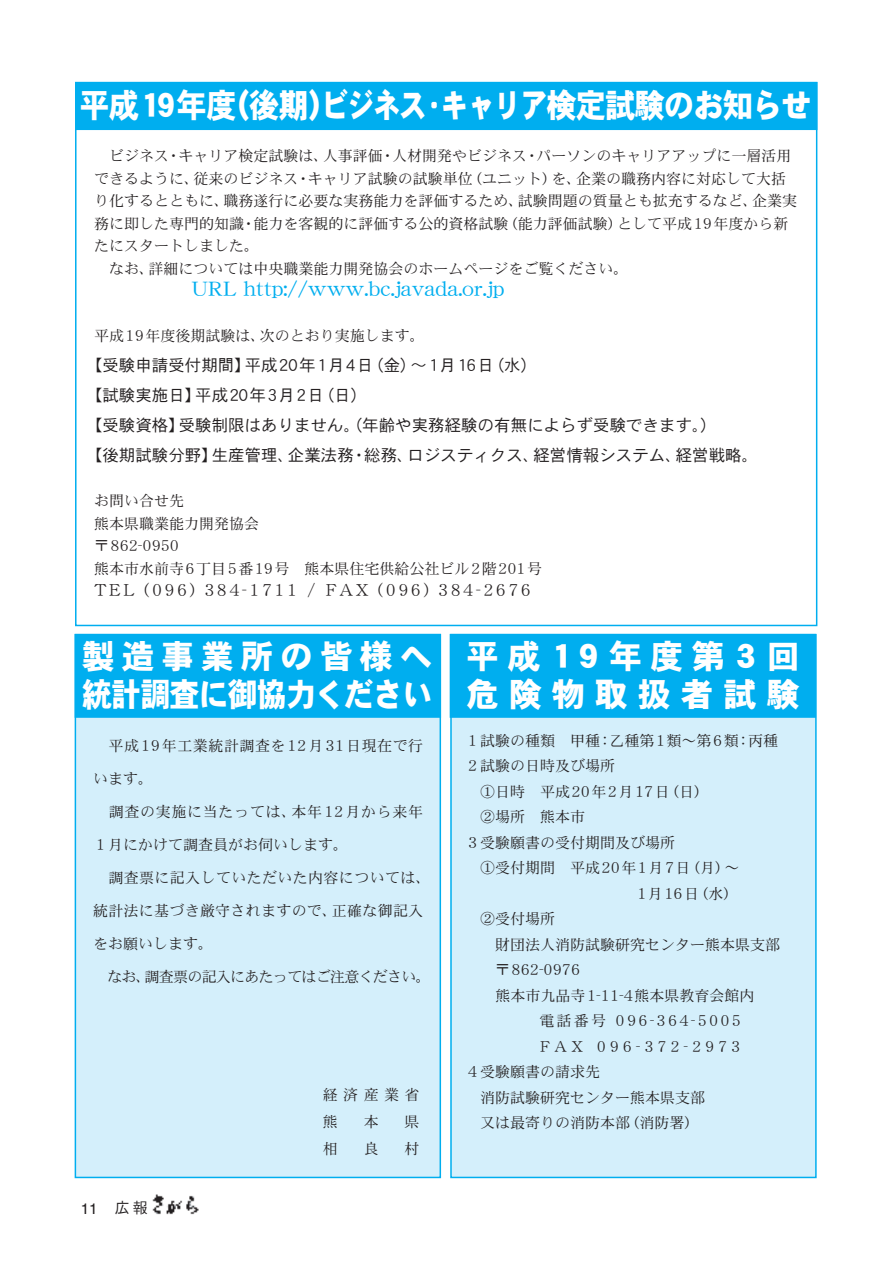
<style>
.page{position:relative;width:893px;height:1263px;background:#fff}
.page>*{position:absolute;margin:0;border:0;box-sizing:border-box;transform-origin:0 0}
.t1{font:33px "DFPHS Gothic CID W9";letter-spacing:-.03em;color:#fff;scale:.92 1}
.t2{font:33px/37.5px "DFPHS Gothic CID W9";letter-spacing:-.03em;color:#fff}
.t3{font:33px/37.5px "DFPHS Gothic CID W9";letter-spacing:.3em;color:#fff}
.t4{font:19.5px "DFPHS Mincho CID W5";color:#00aeef}
.t5{font:16.5px/30px "DFPHS Gothic CID W3";color:#231f20}
.t6{font:16.5px "DFPHS Mincho CID W3";letter-spacing:.15em;color:#231f20}
.t7{font:15px/22.5px "DFPHS Mincho CID W3";color:#231f20}
.t8{font:15px "DFPHS Mincho CID W3";letter-spacing:-.05em;color:#231f20}
.t9{font:15px "DFPHS Mincho CID W3";letter-spacing:.035em;color:#231f20}
.t10{font:15px "DFPHS Mincho CID W3";letter-spacing:.02em;color:#231f20}
.t11{font:15px "DFPHS Mincho CID W3";letter-spacing:.045em;color:#231f20}
.t12{font:15px "DFPHS Mincho CID W3";letter-spacing:.025em;color:#231f20}
.t13{font:15px "DFPHS Mincho CID W3";letter-spacing:.05em;color:#231f20}
.t14{font:15px "DFPHS Mincho CID W3";letter-spacing:.1em;color:#231f20}
.t15{font:15px "DFPHS Mincho CID W3";letter-spacing:.15em;color:#231f20}
.t16{font:15px "DFPHS Mincho CID W3";letter-spacing:.26em;color:#231f20}
.t17{font:15px "Helvetica";color:#231f20}
.s1{font-family:"DFPHS Gothic CID W3"}
</style>
<div class="page">
<img style="left:152px;top:1194px;width:47px;height:21px">
<div style="left:75px;top:634px;width:366px;height:544px;background:#d4effb;border:2px solid #00aeef"></div>
<div style="left:450px;top:634px;width:367px;height:544px;background:#d4effb;border:2px solid #00aeef"></div>
<div style="left:75px;top:82px;width:742px;height:48px;background:#00aeef"></div>
<div style="left:75px;top:634px;width:366px;height:84px;background:#00aeef;border:2px solid #00aeef"></div>
<div style="left:450px;top:634px;width:366px;height:84px;background:#00aeef;border:2px solid #00aeef"></div>
<h1 class="t1" style="left:80px;top:87px;width:797px">平成19年度（後期）ビジネス・キャリア検定試験のお知らせ</h1>
<p class="t7" style="left:109px;top:144px;width:684px">ビジネス・キャリア検定試験は、人事評価・人材開発やビジネス・パーソンのキャリアアップに一層活用</p>
<p class="t7" style="left:94px;top:167px;width:693px">できるように、従来のビジネス・キャリア試験の試験単位（ユニット）を、企業の職務内容に対応して大括</p>
<p class="t7" style="left:94px;top:189px;width:705px">り化するとともに、職務遂行に必要な実務能力を評価するため、試験問題の質量とも拡充するなど、企業実</p>
<p class="t7" style="left:94px;top:212px;width:696px">務に即した専門的知識・能力を客観的に評価する公的資格試験（能力評価試験）として平成19年度から新</p>
<p class="t7" style="left:94px;top:234px;width:167px">たにスタートしました。</p>
<p class="t7" style="left:109px;top:257px;width:521px">なお、詳細については中央職業能力開発協会のホームページをご覧ください。</p>
<h2 class="t4" style="left:192px;top:279px;width:314px">URL http://www.bc.javada.or.jp</h2>
<p class="t7" style="left:94px;top:324px;width:332px">平成19年度後期試験は、次のとおり実施します。</p>
<p class="t5" style="left:86px;top:350px;width:674px">【受験申請受付期間】平成20年1月4日（金）～1月16日（水）<br>【試験実施日】平成20年3月2日（日）<br>【受験資格】受験制限はありません。（年齢や実務経験の有無によらず受験できます。）<br>【後期試験分野】生産管理、企業法務・総務、ロジスティクス、経営情報システム、経営戦略。</p>
<p class="t7" style="left:94px;top:489px;width:449px">お問い合せ先<br>熊本県職業能力開発協会<br>〒862-0950<br>熊本市水前寺6丁目5番19号 熊本県住宅供給公社ビル2階201号</p>
<p class="t6" style="left:94px;top:582px;width:438px">TEL（096）384-1711 / FAX（096）384-2676</p>
<h1 class="t2" style="left:82px;top:637px;width:352px">製造事業所の皆様へ統計調査に御協力ください</h1>
<h1 class="t3" style="left:466px;top:637px;width:335px">平成19年度第3回危険物取扱者試験</h1>
<p class="t9" style="left:109px;top:738px;width:316px">平成19年工業統計調査を12月31日現在で行</p>
<p class="t7" style="left:93px;top:767px;width:61px">います。</p>
<p class="t11" style="left:109px;top:804px;width:316px">調査の実施に当たっては、本年12月から来年</p>
<p class="t7" style="left:93px;top:833px;width:256px">１月にかけて調査員がお伺いします。</p>
<p class="t12" style="left:108px;top:870px;width:324px">調査票に記入していただいた内容については、</p>
<p class="t10" style="left:93px;top:903px;width:332px">統計法に基づき厳守されますので、正確な御記入</p>
<p class="t7" style="left:93px;top:932px;width:121px">をお願いします。</p>
<p class="t8" style="left:107px;top:969px;width:325px">なお、調査票の記入にあたってはご注意ください。</p>
<p class="t7" style="left:323px;top:1081px;width:98px;line-height:27px">経済産業省熊</p>
<p class="t7" style="left:364px;top:1110px;width:16px">本</p>
<p class="t7" style="left:405px;top:1110px;width:16px">県</p>
<p class="t17" style="left:81px;top:1200px;width:68px">11 <span class="s1">広報</span></p>
<p class="t7" style="left:323px;top:1137px;width:16px">相</p>
<p class="t7" style="left:364px;top:1137px;width:16px">良</p>
<p class="t7" style="left:405px;top:1137px;width:16px">村</p>
<p class="t7" style="left:465px;top:729px;width:314px">１試験の種類 甲種：乙種第1類～第6類：丙種</p>
<p class="t7" style="left:465px;top:754px;width:151px">２試験の日時及び場所</p>
<p class="t14" style="left:480px;top:783px;width:230px">①日時 平成20年2月17日（日）</p>
<p class="t7" style="left:480px;top:805px;width:106px">②場所 熊本市</p>
<p class="t7" style="left:465px;top:831px;width:211px">３受験願書の受付期間及び場所</p>
<p class="t13" style="left:480px;top:860px;width:261px">①受付期間 平成20年1月7日（月）～</p>
<p class="t7" style="left:637px;top:882px;width:103px">1月16日（水）</p>
<p class="t7" style="left:480px;top:907px;width:76px">②受付場所</p>
<p class="t7" style="left:495px;top:933px;width:286px">財団法人消防試験研究センター熊本県支部</p>
<p class="t7" style="left:495px;top:958px;width:86px">〒862-0976</p>
<p class="t7" style="left:496px;top:984px;width:260px">熊本市九品寺1-11-4熊本県教育会館内</p>
<p class="t15" style="left:539px;top:1013px;width:203px">電話番号 096-364-5005</p>
<p class="t16" style="left:540px;top:1038px;width:202px">FAX 096-372-2973</p>
<p class="t7" style="left:465px;top:1060px;width:136px">４受験願書の請求先</p>
<p class="t7" style="left:480px;top:1086px;width:226px">消防試験研究センター熊本県支部</p>
<p class="t7" style="left:480px;top:1111px;width:221px">又は最寄りの消防本部（消防署）</p>
</div>
